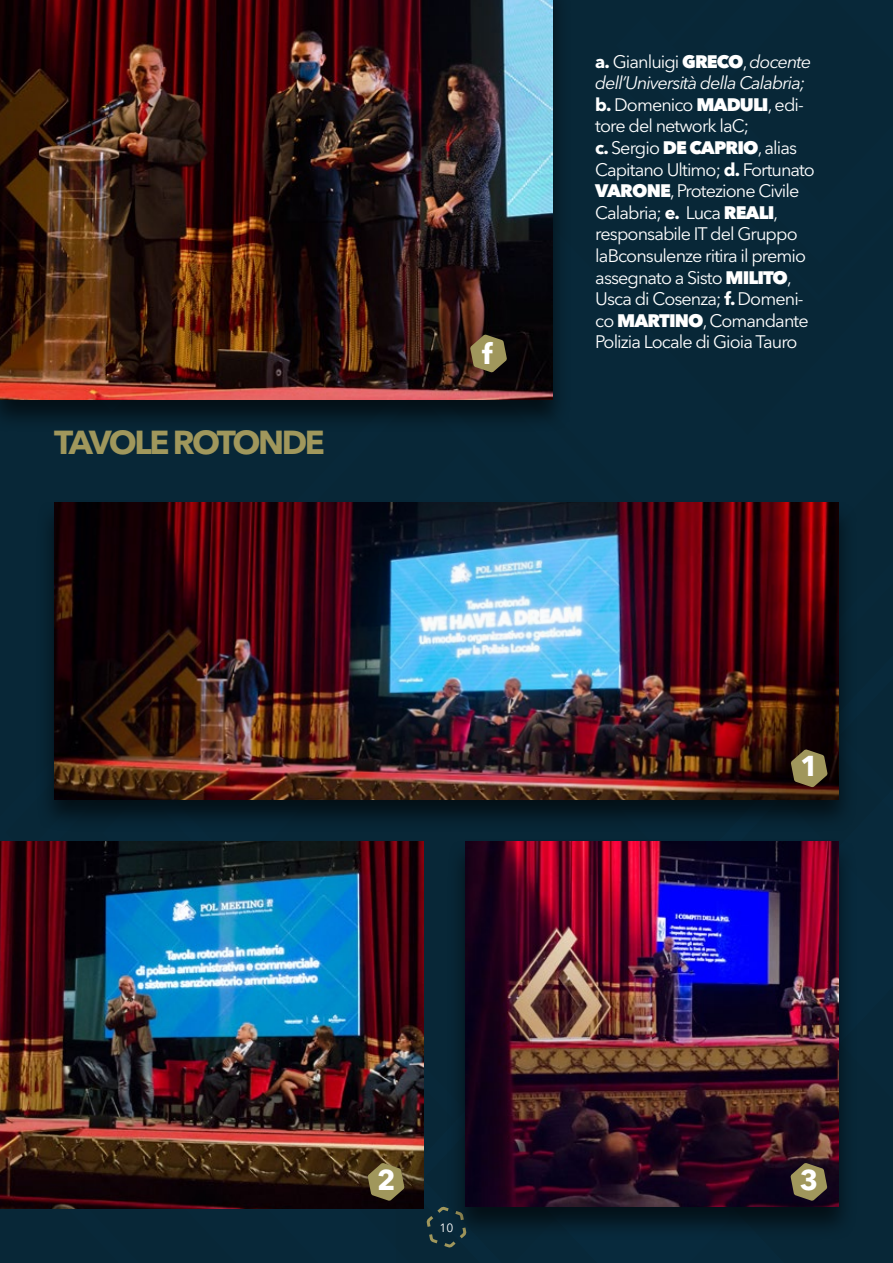
<style>
.page{position:relative;width:893px;height:1263px;background:#fff}
.page>*{position:absolute;margin:0;border:0;box-sizing:border-box;transform-origin:0 0}
.t1{font:700 33px "Avenir Next LT Pro";letter-spacing:-.075em;color:#a0975c}
.t2{font:700 28.5px "Avenir Next LT Pro";color:#fff}
.t3{font:18px/21.6px "Avenir Next LT Pro";letter-spacing:-.05em;color:#fff}
.t4{font:12px "Avenir Next";color:#fff}
.s1{font-weight:700}
.s2{font-weight:800}
.s3{font-style:italic}
</style>
<div class="page">
<div style="left:0;top:433px;width:368px;height:315px;background:#082737"></div>
<div style="left:0;top:748px;width:368px;height:515px;background:#082737"></div>
<div style="left:0;top:0;width:571px;height:433px;background:#000;opacity:.6"></div>
<img style="left:0;top:0;width:368px;height:399px">
<div style="left:35px;top:500px;width:822px;height:332px;background:#000;opacity:.6"></div>
<img style="left:54px;top:503px;width:314px;height:296px">
<img style="left:0;top:842px;width:368px;height:367px">
<img style="left:368px;top:0;width:525px;height:1263px">
<h1 class="t1" style="left:54px;top:422px;width:272px">TAVOLE ROTONDE</h1>
<h2 class="t2" style="left:482px;top:337px;width:12px">f</h2>
<p class="t3" style="left:595px;top:50px;width:221px"><span class="s1">a.</span> Gianluigi <span class="s2">GRECO</span>, <span class="s3">docente dell’Università della Calabria; </span><span class="s1">b.</span> Domenico <span class="s2">MADULI</span>, edi&shy;tore del network laC;<br><span class="s1">c.</span> Sergio <span class="s2">DE CAPRIO</span>, alias<br>Capitano Ultimo; <span class="s1">d.</span> Fortunato<br><span class="s2">VARONE</span>, Protezione Civile<br>Calabria; <span class="s1">e.</span> Luca <span class="s2">REALI</span>, responsabile IT del Gruppo laBconsulenze ritira il premio assegnato a Sisto <span class="s2">MILITO</span>,<br>Usca di Cosenza; <span class="s1">f.</span> Domeni&shy;co <span class="s2">MARTINO</span>, Comandante<br>Polizia Locale di Gioia Tauro</p>
<h2 class="t2" style="left:800px;top:749px;width:20px">1</h2>
<h2 class="t2" style="left:377px;top:1162px;width:20px">2</h2>
<h2 class="t2" style="left:800px;top:1162px;width:20px">3</h2>
<p class="t4" style="left:439px;top:1217px;width:15px">10</p>
</div>
